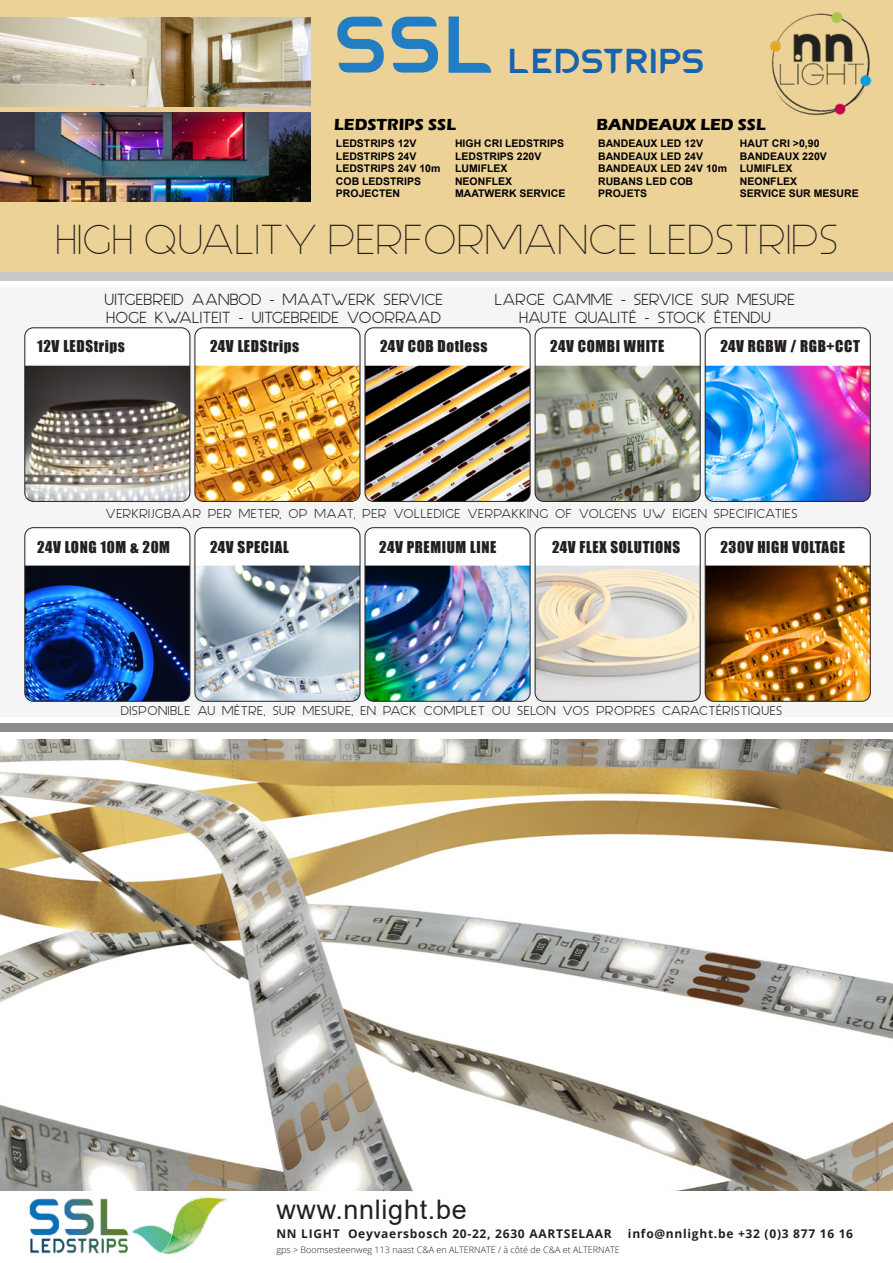
<style>
.page{position:relative;width:893px;height:1263px;background:#fff}
.page>*{position:absolute;margin:0;border:0;box-sizing:border-box;transform-origin:0 0}
.t1{font:84px "Blue";color:#227dc2}
.t2{font:39px "Aspergit";letter-spacing:.01em;color:#231f20}
.t3{font:36px "Blue";color:#1863b0}
.t4{font:27px "Arial";letter-spacing:.025em;color:#231f20}
.t5{font:700 16.5px "Eras ITC";color:#000001}
.t6{font:15px "Impact";letter-spacing:.04em;color:#231f20}
.t7{font:700 15px/18px "Aspergit";letter-spacing:.01em;color:#231f20;text-align:center}
.t8{font:700 12px "Aspergit";letter-spacing:.04em;color:#231f20}
.t9{font:700 12px "Open Sans";letter-spacing:.06em;color:#231f20}
.t10{font:700 10.5px/12.6px "Arial";color:#000001}
.t11{font:300 9px "Open Sans";color:#231f20}
</style>
<div class="page">
<div style="left:0;top:0;width:893px;height:273px;background:#edd297"></div>
<img style="left:0;top:740px;width:893px;height:451px">
<img style="left:770px;top:13px;width:102px;height:103px">
<div style="left:0;top:272px;width:893px;height:9px;background:#c8c8c8"></div>
<div style="left:0;top:287px;width:893px;height:429px;background:#f5f5f5"></div>
<div style="left:0;top:723px;width:893px;height:8px;background:#8c8c8c"></div>
<img style="left:29px;top:1197px;width:198px;height:56px">
<img style="left:0;top:17px;width:310px;height:89px">
<img style="left:0;top:113px;width:310px;height:89px">
<div style="left:25px;top:328px;width:165px;height:173px;background:#fff;border-radius:9px"></div>
<img style="left:26px;top:366px;width:164px;height:135px">
<div style="left:24px;top:327px;width:166px;height:175px;border:1px solid #231f20;border-radius:9px"></div>
<div style="left:195px;top:328px;width:165px;height:173px;background:#fff;border-radius:9px"></div>
<img style="left:195px;top:366px;width:165px;height:135px">
<div style="left:195px;top:327px;width:165px;height:175px;border:1px solid #231f20;border-radius:9px"></div>
<div style="left:365px;top:328px;width:165px;height:173px;background:#fff;border-radius:9px"></div>
<img style="left:365px;top:366px;width:165px;height:135px">
<div style="left:365px;top:327px;width:165px;height:175px;border:1px solid #231f20;border-radius:9px"></div>
<div style="left:535px;top:328px;width:165px;height:173px;background:#fff;border-radius:9px"></div>
<img style="left:535px;top:366px;width:164px;height:135px">
<div style="left:535px;top:327px;width:166px;height:175px;border:1px solid #231f20;border-radius:9px"></div>
<div style="left:705px;top:328px;width:165px;height:173px;background:#fff;border-radius:9px"></div>
<img style="left:705px;top:366px;width:164px;height:135px">
<div style="left:705px;top:327px;width:166px;height:175px;border:1px solid #231f20;border-radius:9px"></div>
<div style="left:25px;top:528px;width:165px;height:173px;background:#fff;border-radius:9px"></div>
<img style="left:26px;top:566px;width:164px;height:135px">
<div style="left:24px;top:527px;width:166px;height:175px;border:1px solid #231f20;border-radius:9px"></div>
<div style="left:195px;top:528px;width:165px;height:173px;background:#fff;border-radius:9px"></div>
<img style="left:195px;top:566px;width:165px;height:135px">
<div style="left:195px;top:527px;width:165px;height:175px;border:1px solid #231f20;border-radius:9px"></div>
<div style="left:365px;top:528px;width:165px;height:173px;background:#fff;border-radius:9px"></div>
<img style="left:365px;top:566px;width:165px;height:135px">
<div style="left:365px;top:527px;width:165px;height:175px;border:1px solid #231f20;border-radius:9px"></div>
<div style="left:535px;top:528px;width:165px;height:173px;background:#fff;border-radius:9px"></div>
<img style="left:535px;top:566px;width:164px;height:135px">
<div style="left:535px;top:527px;width:166px;height:175px;border:1px solid #231f20;border-radius:9px"></div>
<div style="left:705px;top:528px;width:165px;height:173px;background:#fff;border-radius:9px"></div>
<img style="left:705px;top:566px;width:164px;height:135px">
<div style="left:705px;top:527px;width:166px;height:175px;border:1px solid #231f20;border-radius:9px"></div>
<h1 class="t1" style="left:333px;top:2px;width:163px">SSL</h1>
<h3 class="t3" style="left:507px;top:42px;width:199px">LEDSTRIPS</h3>
<h3 class="t5" style="left:334px;top:115px;width:123px">LEDSTRIPS SSL</h3>
<p class="t10" style="left:336px;top:137px;width:106px">LEDSTRIPS 12V<br>LEDSTRIPS 24V<br>LEDSTRIPS 24V 10m<br>COB LEDSTRIPS<br>PROJECTEN</p>
<p class="t10" style="left:455px;top:137px;width:112px">HIGH CRI LEDSTRIPS<br>LEDSTRIPS 220V<br>LUMIFLEX<br>NEONFLEX<br>MAATWERK SERVICE</p>
<h2 class="t2" style="left:55px;top:218px;width:784px">HIGH QUALITY PERFORMANCE LEDSTRIPS</h2>
<h3 class="t5" style="left:596px;top:115px;width:171px">BANDEAUX LED SSL</h3>
<p class="t10" style="left:598px;top:137px;width:130px">BANDEAUX LED 12V<br>BANDEAUX LED 24V<br>BANDEAUX LED 24V 10m<br>RUBANS LED COB<br>PROJETS</p>
<p class="t10" style="left:740px;top:137px;width:120px">HAUT CRI &gt;0,90<br>BANDEAUX 220V<br>LUMIFLEX<br>NEONFLEX<br>SERVICE SUR MESURE</p>
<h3 class="t7" style="left:104px;top:291px;width:340px;text-align:left">UITGEBREID AANBOD - MAATWERK SERVICE<br>HOGE KWALITEIT - UITGEBREIDE VOORRAAD</h3>
<h3 class="t7" style="left:495px;top:291px;width:302px">LARGE GAMME - SERVICE SUR MESURE<br>HAUTE QUALITÉ - STOCK ÉTENDU</h3>
<h3 class="t6" style="left:37px;top:334px;width:89px">12V LEDStrips</h3>
<h3 class="t6" style="left:210px;top:334px;width:91px">24V LEDStrips</h3>
<h3 class="t6" style="left:380px;top:334px;width:109px">24V COB Dotless</h3>
<h3 class="t6" style="left:550px;top:334px;width:116px">24V COMBI WHITE</h3>
<h3 class="t6" style="left:720px;top:334px;width:141px">24V RGBW / RGB+CCT</h3>
<p class="t8" style="left:106px;top:507px;width:693px">VERKRIJGBAAR PER METER, OP MAAT, PER VOLLEDIGE VERPAKKING OF VOLGENS UW EIGEN SPECIFICATIES</p>
<h3 class="t6" style="left:37px;top:535px;width:134px">24V LONG 10M &amp; 20M</h3>
<h3 class="t6" style="left:210px;top:535px;width:80px">24V SPECIAL</h3>
<h3 class="t6" style="left:379px;top:535px;width:119px">24V PREMIUM LINE</h3>
<h3 class="t6" style="left:552px;top:535px;width:130px">24V FLEX SOLUTIONS</h3>
<h3 class="t6" style="left:720px;top:535px;width:126px">230V HIGH VOLTAGE</h3>
<p class="t8" style="left:121px;top:704px;width:663px">DISPONIBLE AU MÈTRE, SUR MESURE, EN PACK COMPLET OU SELON VOS PROPRES CARACTÉRISTIQUES</p>
<h3 class="t4" style="left:276px;top:1191px;width:192px">www.nnlight.be</h3>
<p class="t9" style="left:276px;top:1225px;width:337px">NN LIGHT Oeyvaersbosch 20-22, 2630 AARTSELAAR</p>
<p class="t9" style="left:628px;top:1225px;width:227px">info@nnlight.be +32 (0)3 877 16 16</p>
<p class="t11" style="left:276px;top:1244px;width:345px">gps &gt; Boomsesteenweg 113 naast C&amp;A en ALTERNATE / à côté de C&amp;A et ALTERNATE</p>
</div>
